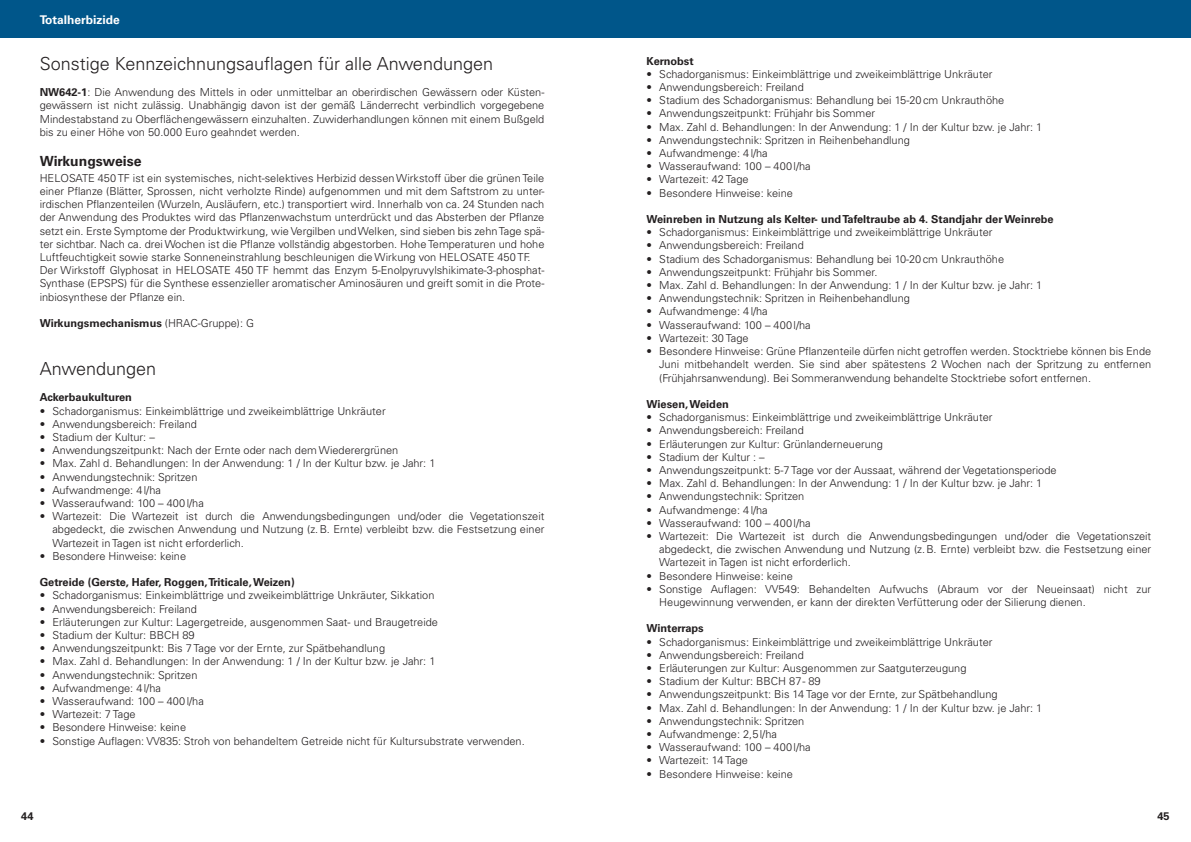
<style>
.page{position:relative;width:1191px;height:842px;background:#fff}
.page>*{position:absolute;margin:0;border:0;box-sizing:border-box;transform-origin:0 0}
.THIN_headline{font:300 18px "Univers LT Pro 45";color:#231f20}
.zwischenüberschrift{font:700 14px "Univers LT Pro 65";color:#231f20}
.t1{font:700 12px "Univers LT Pro 65";color:#fff}
.blocksatz{font:300 11px/13.2px "Univers LT Pro 45";color:#231f20;text-align:justify}
.fett{font:700 11px "Univers LT Pro 65";color:#231f20}
.blocksatz-2{font:700 11px "Univers LT Pro 65";color:#231f20}
.s1{font-family:"Univers LT Pro 65";font-weight:700}
.s2{font-family:"Univers LT Pro 45";font-weight:300}
</style>
<div class="page">
<div style="left:0;top:0;width:1191px;height:38px;background:#00568a"></div>
<p class="t1" style="left:40px;top:11px;width:82px">Totalherbizide</p>
<p class="THIN_headline" style="left:40px;top:52px;width:455px">Sonstige Kennzeichnungsauflagen für alle Anwendungen</p>
<p class="blocksatz" style="left:40px;top:85px;width:506px"><span class="s1">NW642-1</span>: Die Anwendung des Mittels in oder unmittelbar an oberirdischen Gewässern oder Küsten&shy;gewässern ist nicht zulässig. Unabhängig davon ist der gemäß Länderrecht verbindlich vorgegebene Mindestabstand zu Oberflächengewässern einzuhalten. Zuwiderhandlungen können mit einem Bußgeld bis zu einer Höhe von 50.000 Euro geahndet werden.</p>
<p class="zwischenüberschrift" style="left:40px;top:151px;width:103px">Wirkungsweise</p>
<p class="blocksatz" style="left:40px;top:171px;width:506px">HELOSATE 450 TF ist ein systemisches, nicht-selektives Herbizid dessen Wirkstoff über die grünen Teile einer Pflanze (Blätter, Sprossen, nicht verholzte Rinde) aufgenommen und mit dem Saftstrom zu unter&shy;irdischen Pflanzenteilen (Wurzeln, Ausläufern, etc.) transportiert wird. Innerhalb von ca. 24 Stunden nach der Anwendung des Produktes wird das Pflanzenwachstum unterdrückt und das Absterben der Pflanze setzt ein. Erste Symptome der Produktwirkung, wie Vergilben und Welken, sind sieben bis zehn Tage spä&shy;ter sichtbar. Nach ca. drei Wochen ist die Pflanze vollständig abgestorben. Hohe Temperaturen und hohe Luftfeuchtigkeit sowie starke Sonneneinstrahlung beschleunigen die Wirkung von HELOSATE 450 TF.</p>
<p class="blocksatz" style="left:40px;top:263px;width:506px">Der Wirkstoff Glyphosat in HELOSATE 450 TF hemmt das Enzym 5-Enolpyruvylshikimate-3-phosphat-Synthase (EPSPS) für die Synthese essenzieller aromatischer Aminosäuren und greift somit in die Prote&shy;inbiosynthese der Pflanze ein.</p>
<p class="blocksatz-2" style="left:40px;top:315px;width:216px">Wirkungsmechanismus <span class="s2">(HRAC-Gruppe): G</span></p>
<p class="THIN_headline" style="left:40px;top:357px;width:118px">Anwendungen</p>
<p class="fett" style="left:40px;top:390px;width:94px">Ackerbaukulturen</p>
<p class="blocksatz" style="left:40px;top:404px;width:347px">• Schadorganismus: Einkeimblättrige und zweikeimblättrige Unkräuter</p>
<p class="blocksatz" style="left:40px;top:417px;width:159px">• Anwendungsbereich: Freiland</p>
<p class="blocksatz" style="left:40px;top:430px;width:117px">• Stadium der Kultur: –</p>
<p class="blocksatz" style="left:40px;top:443px;width:360px">• Anwendungszeitpunkt: Nach der Ernte oder nach dem Wiederergrünen</p>
<p class="blocksatz" style="left:40px;top:457px;width:397px">• Max. Zahl d. Behandlungen: In der Anwendung: 1 / In der Kultur bzw. je Jahr: 1</p>
<p class="blocksatz" style="left:40px;top:470px;width:159px">• Anwendungstechnik: Spritzen</p>
<p class="blocksatz" style="left:40px;top:483px;width:123px">• Aufwandmenge: 4l/ha</p>
<p class="blocksatz" style="left:40px;top:496px;width:166px">• Wasseraufwand: 100 – 400l/ha</p>
<p class="blocksatz" style="left:52px;top:509px;width:493px;text-indent:-13px">• Wartezeit: Die Wartezeit ist durch die Anwendungsbedingungen und/oder die Vegetationszeit abgedeckt, die zwischen Anwendung und Nutzung (z.B. Ernte) verbleibt bzw. die Festsetzung einer Wartezeit in Tagen ist nicht erforderlich.</p>
<p class="blocksatz" style="left:40px;top:549px;width:148px">• Besondere Hinweise: keine</p>
<p class="fett" style="left:40px;top:575px;width:256px">Getreide (Gerste, Hafer, Roggen, Triticale, Weizen)</p>
<p class="blocksatz" style="left:40px;top:589px;width:396px">• Schadorganismus: Einkeimblättrige und zweikeimblättrige Unkräuter, Sikkation</p>
<p class="blocksatz" style="left:40px;top:602px;width:159px">• Anwendungsbereich: Freiland</p>
<p class="blocksatz" style="left:40px;top:615px;width:400px">• Erläuterungen zur Kultur: Lagergetreide, ausgenommen Saat- und Braugetreide</p>
<p class="blocksatz" style="left:40px;top:628px;width:156px">• Stadium der Kultur: BBCH 89</p>
<p class="blocksatz" style="left:40px;top:641px;width:347px">• Anwendungszeitpunkt: Bis 7 Tage vor der Ernte, zur Spätbehandlung</p>
<p class="blocksatz" style="left:40px;top:655px;width:397px">• Max. Zahl d. Behandlungen: In der Anwendung: 1 / In der Kultur bzw. je Jahr: 1</p>
<p class="blocksatz" style="left:40px;top:668px;width:159px">• Anwendungstechnik: Spritzen</p>
<p class="blocksatz" style="left:40px;top:681px;width:123px">• Aufwandmenge: 4l/ha</p>
<p class="blocksatz" style="left:40px;top:694px;width:166px">• Wasseraufwand: 100 – 400l/ha</p>
<p class="blocksatz" style="left:40px;top:707px;width:97px">• Wartezeit: 7 Tage</p>
<p class="blocksatz" style="left:40px;top:721px;width:148px">• Besondere Hinweise: keine</p>
<p class="blocksatz" style="left:40px;top:734px;width:486px">• Sonstige Auflagen: VV835: Stroh von behandeltem Getreide nicht für Kultursubstrate verwenden.</p>
<p class="fett" style="left:646px;top:53px;width:49px">Kernobst</p>
<p class="blocksatz" style="left:646px;top:67px;width:347px">• Schadorganismus: Einkeimblättrige und zweikeimblättrige Unkräuter</p>
<p class="blocksatz" style="left:646px;top:80px;width:159px">• Anwendungsbereich: Freiland</p>
<p class="blocksatz" style="left:646px;top:93px;width:359px">• Stadium des Schadorganismus: Behandlung bei 15-20cm Unkrauthöhe</p>
<p class="blocksatz" style="left:646px;top:107px;width:230px">• Anwendungszeitpunkt: Frühjahr bis Sommer</p>
<p class="blocksatz" style="left:646px;top:120px;width:397px">• Max. Zahl d. Behandlungen: In der Anwendung: 1 / In der Kultur bzw. je Jahr: 1</p>
<p class="blocksatz" style="left:646px;top:133px;width:265px">• Anwendungstechnik: Spritzen in Reihenbehandlung</p>
<p class="blocksatz" style="left:646px;top:146px;width:123px">• Aufwandmenge: 4l/ha</p>
<p class="blocksatz" style="left:646px;top:159px;width:166px">• Wasseraufwand: 100 – 400l/ha</p>
<p class="blocksatz" style="left:646px;top:173px;width:104px">• Wartezeit: 42 Tage</p>
<p class="blocksatz" style="left:646px;top:186px;width:148px">• Besondere Hinweise: keine</p>
<p class="fett" style="left:646px;top:211px;width:409px">Weinreben in Nutzung als Kelter- und Tafeltraube ab 4. Standjahr der Weinrebe</p>
<p class="blocksatz" style="left:646px;top:225px;width:347px">• Schadorganismus: Einkeimblättrige und zweikeimblättrige Unkräuter</p>
<p class="blocksatz" style="left:646px;top:239px;width:159px">• Anwendungsbereich: Freiland</p>
<p class="blocksatz" style="left:646px;top:252px;width:359px">• Stadium des Schadorganismus: Behandlung bei 10-20cm Unkrauthöhe</p>
<p class="blocksatz" style="left:646px;top:265px;width:232px">• Anwendungszeitpunkt: Frühjahr bis Sommer.</p>
<p class="blocksatz" style="left:646px;top:278px;width:397px">• Max. Zahl d. Behandlungen: In der Anwendung: 1 / In der Kultur bzw. je Jahr: 1</p>
<p class="blocksatz" style="left:646px;top:291px;width:265px">• Anwendungstechnik: Spritzen in Reihenbehandlung</p>
<p class="blocksatz" style="left:646px;top:305px;width:123px">• Aufwandmenge: 4l/ha</p>
<p class="blocksatz" style="left:646px;top:318px;width:166px">• Wasseraufwand: 100 – 400l/ha</p>
<p class="blocksatz" style="left:646px;top:331px;width:104px">• Wartezeit: 30 Tage</p>
<p class="blocksatz" style="left:659px;top:344px;width:493px;text-indent:-13px">• Besondere Hinweise: Grüne Pflanzenteile dürfen nicht getroffen werden. Stocktriebe können bis Ende Juni mitbehandelt werden. Sie sind aber spätestens 2 Wochen nach der Spritzung zu entfernen (Frühjahrsanwendung). Bei Sommeranwendung behandelte Stocktriebe sofort entfernen.</p>
<p class="fett" style="left:646px;top:396px;width:84px">Wiesen, Weiden</p>
<p class="blocksatz" style="left:646px;top:410px;width:347px">• Schadorganismus: Einkeimblättrige und zweikeimblättrige Unkräuter</p>
<p class="blocksatz" style="left:646px;top:423px;width:159px">• Anwendungsbereich: Freiland</p>
<p class="blocksatz" style="left:646px;top:437px;width:238px">• Erläuterungen zur Kultur: Grünlanderneuerung</p>
<p class="blocksatz" style="left:646px;top:450px;width:120px">• Stadium der Kultur : –</p>
<p class="blocksatz" style="left:646px;top:463px;width:411px">• Anwendungszeitpunkt: 5-7 Tage vor der Aussaat, während der Vegetationsperiode</p>
<p class="blocksatz" style="left:646px;top:476px;width:397px">• Max. Zahl d. Behandlungen: In der Anwendung: 1 / In der Kultur bzw. je Jahr: 1</p>
<p class="blocksatz" style="left:646px;top:489px;width:159px">• Anwendungstechnik: Spritzen</p>
<p class="blocksatz" style="left:646px;top:503px;width:123px">• Aufwandmenge: 4l/ha</p>
<p class="blocksatz" style="left:646px;top:516px;width:166px">• Wasseraufwand: 100 – 400l/ha</p>
<p class="blocksatz" style="left:659px;top:529px;width:493px;text-indent:-13px">• Wartezeit: Die Wartezeit ist durch die Anwendungsbedingungen und/oder die Vegetationszeit abgedeckt, die zwischen Anwendung und Nutzung (z.B. Ernte) verbleibt bzw. die Festsetzung einer Wartezeit in Tagen ist nicht erforderlich.</p>
<p class="blocksatz" style="left:646px;top:569px;width:148px">• Besondere Hinweise: keine</p>
<p class="blocksatz" style="left:659px;top:582px;width:493px;text-indent:-13px">• Sonstige Auflagen: VV549: Behandelten Aufwuchs (Abraum vor der Neueinsaat) nicht zur<br>Heugewinnung verwenden, er kann der direkten Verfütterung oder der Silierung dienen.</p>
<p class="fett" style="left:646px;top:621px;width:59px">Winterraps</p>
<p class="blocksatz" style="left:646px;top:635px;width:347px">• Schadorganismus: Einkeimblättrige und zweikeimblättrige Unkräuter</p>
<p class="blocksatz" style="left:646px;top:648px;width:159px">• Anwendungsbereich: Freiland</p>
<p class="blocksatz" style="left:646px;top:661px;width:321px">• Erläuterungen zur Kultur: Ausgenommen zur Saatguterzeugung</p>
<p class="blocksatz" style="left:646px;top:674px;width:176px">• Stadium der Kultur: BBCH 87 - 89</p>
<p class="blocksatz" style="left:646px;top:687px;width:352px">• Anwendungszeitpunkt: Bis 14 Tage vor der Ernte, zur Spätbehandlung</p>
<p class="blocksatz" style="left:646px;top:701px;width:397px">• Max. Zahl d. Behandlungen: In der Anwendung: 1 / In der Kultur bzw. je Jahr: 1</p>
<p class="blocksatz" style="left:646px;top:714px;width:159px">• Anwendungstechnik: Spritzen</p>
<p class="blocksatz" style="left:646px;top:727px;width:132px">• Aufwandmenge: 2,5l/ha</p>
<p class="blocksatz" style="left:646px;top:740px;width:166px">• Wasseraufwand: 100 – 400l/ha</p>
<p class="blocksatz" style="left:646px;top:753px;width:103px">• Wartezeit: 14 Tage</p>
<p class="blocksatz" style="left:646px;top:767px;width:148px">• Besondere Hinweise: keine</p>
<p class="fett" style="left:21px;top:808px;width:14px">44</p>
<p class="fett" style="left:1157px;top:808px;width:14px">45</p>
</div>
